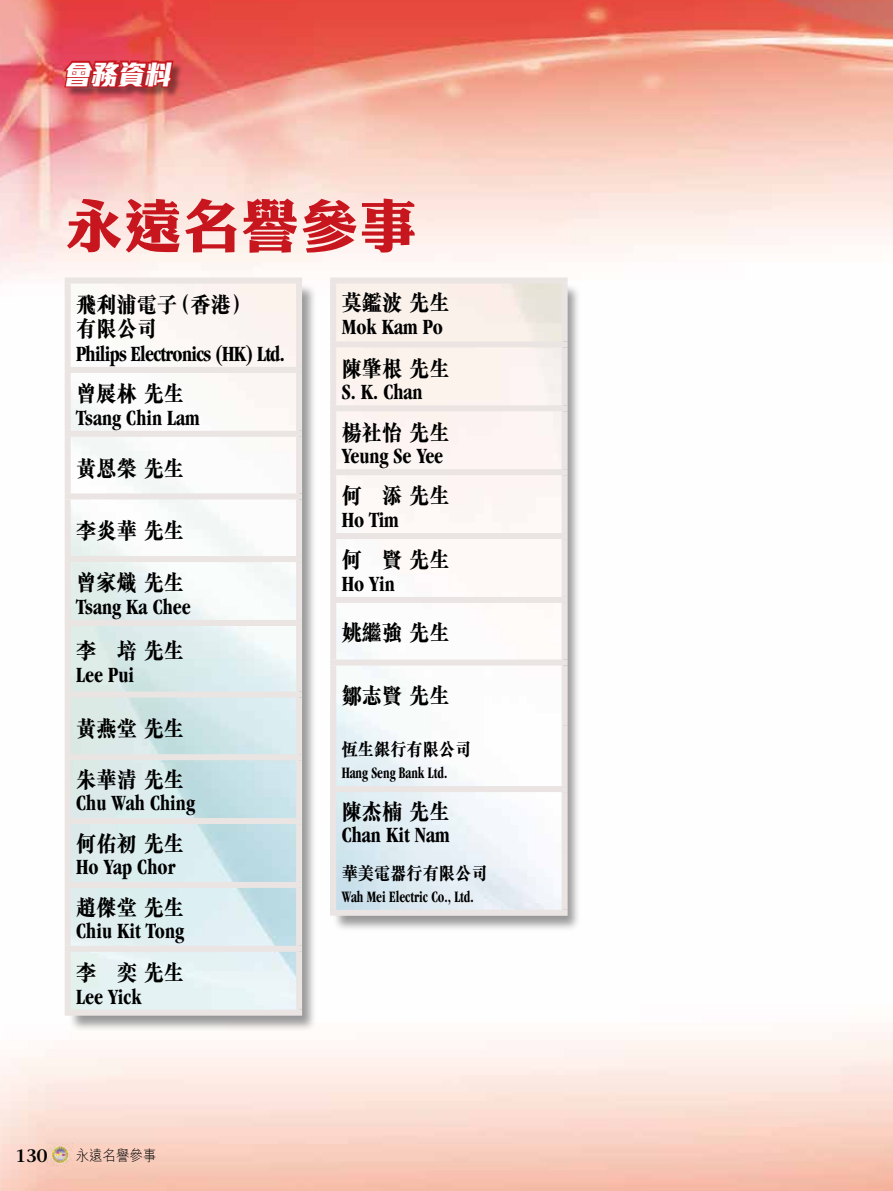
<style>
.page{position:relative;width:893px;height:1191px;background:#fff}
.page>*{position:absolute;margin:0;border:0;box-sizing:border-box;transform-origin:0 0}
.t1{font:900 60px "M Sung Gold HK";letter-spacing:-.02em;color:#c8161e}
.t2{font:italic 800 27px "M Stiff Hei HK";color:#fff}
.t3{font:700 condensed 22.5px "Garamond";color:#000;scale:.9 1}
.t4{font:800 22.5px/24px "M Sung HK";color:#000;scale:.9 1}
.t5{font:700 condensed 22.5px "Garamond";letter-spacing:-.035em;color:#000;scale:.9 1}
.t6{font:800 18px "M Sung HK";color:#000;scale:.9 1}
.t7{font:600 18px "Stone Serif";color:#000}
.t8{font:700 condensed 16.5px "Garamond";color:#000;scale:.8 1}
.t9{font:300 15px "M Hei HK";letter-spacing:-.01em;color:#000;scale:.9 1}
</style>
<div class="page">
<img style="left:0;top:0;width:893px;height:1191px">
<div style="left:65px;top:62px;width:118px;height:36px;background:#000;opacity:.4"></div>
<svg style="left:60px;top:59px;width:115px;height:31px;background:#c2242c"></svg>
<div style="left:69px;top:283px;width:249px;height:749px;background:#000;opacity:.4"></div>
<img style="left:71px;top:283px;width:225px;height:726px">
<div style="left:332px;top:283px;width:249px;height:649px;background:#000;opacity:.4"></div>
<img style="left:336px;top:283px;width:226px;height:626px">
<div style="left:65px;top:277px;width:237px;height:6px;background:#eae5e3"></div>
<div style="left:65px;top:283px;width:6px;height:84px;background:#eae5e3"></div>
<div style="left:296px;top:283px;width:6px;height:84px;background:#eae5e3"></div>
<div style="left:65px;top:367px;width:237px;height:6px;background:#eae5e3"></div>
<div style="left:65px;top:373px;width:6px;height:58px;background:#eae5e3"></div>
<div style="left:296px;top:373px;width:6px;height:58px;background:#eae5e3"></div>
<div style="left:65px;top:431px;width:237px;height:6px;background:#eae5e3"></div>
<div style="left:65px;top:437px;width:6px;height:56px;background:#eae5e3"></div>
<div style="left:296px;top:437px;width:6px;height:56px;background:#eae5e3"></div>
<div style="left:65px;top:493px;width:237px;height:6px;background:#eae5e3"></div>
<div style="left:65px;top:499px;width:6px;height:57px;background:#eae5e3"></div>
<div style="left:296px;top:499px;width:6px;height:57px;background:#eae5e3"></div>
<div style="left:65px;top:556px;width:237px;height:6px;background:#eae5e3"></div>
<div style="left:65px;top:562px;width:6px;height:58px;background:#eae5e3"></div>
<div style="left:296px;top:562px;width:6px;height:58px;background:#eae5e3"></div>
<div style="left:65px;top:620px;width:237px;height:6px;background:#eae5e3"></div>
<div style="left:65px;top:626px;width:6px;height:65px;background:#eae5e3"></div>
<div style="left:296px;top:626px;width:6px;height:65px;background:#eae5e3"></div>
<div style="left:65px;top:691px;width:237px;height:6px;background:#eae5e3"></div>
<div style="left:65px;top:697px;width:6px;height:57px;background:#eae5e3"></div>
<div style="left:296px;top:697px;width:6px;height:57px;background:#eae5e3"></div>
<div style="left:65px;top:754px;width:237px;height:6px;background:#eae5e3"></div>
<div style="left:65px;top:760px;width:6px;height:58px;background:#eae5e3"></div>
<div style="left:296px;top:760px;width:6px;height:58px;background:#eae5e3"></div>
<div style="left:65px;top:818px;width:237px;height:6px;background:#eae5e3"></div>
<div style="left:65px;top:824px;width:6px;height:58px;background:#eae5e3"></div>
<div style="left:296px;top:824px;width:6px;height:58px;background:#eae5e3"></div>
<div style="left:65px;top:882px;width:237px;height:6px;background:#eae5e3"></div>
<div style="left:65px;top:888px;width:6px;height:57px;background:#eae5e3"></div>
<div style="left:296px;top:888px;width:6px;height:57px;background:#eae5e3"></div>
<div style="left:65px;top:945px;width:237px;height:6px;background:#eae5e3"></div>
<div style="left:65px;top:951px;width:6px;height:58px;background:#eae5e3"></div>
<div style="left:296px;top:951px;width:6px;height:58px;background:#eae5e3"></div>
<div style="left:65px;top:1009px;width:237px;height:6px;background:#eae5e3"></div>
<div style="left:330px;top:277px;width:238px;height:6px;background:#eae5e3"></div>
<div style="left:330px;top:283px;width:6px;height:58px;background:#eae5e3"></div>
<div style="left:562px;top:283px;width:6px;height:58px;background:#eae5e3"></div>
<div style="left:330px;top:341px;width:238px;height:6px;background:#eae5e3"></div>
<div style="left:330px;top:347px;width:6px;height:58px;background:#eae5e3"></div>
<div style="left:562px;top:347px;width:6px;height:58px;background:#eae5e3"></div>
<div style="left:330px;top:405px;width:238px;height:6px;background:#eae5e3"></div>
<div style="left:330px;top:411px;width:6px;height:58px;background:#eae5e3"></div>
<div style="left:562px;top:411px;width:6px;height:58px;background:#eae5e3"></div>
<div style="left:330px;top:469px;width:238px;height:6px;background:#eae5e3"></div>
<div style="left:330px;top:475px;width:6px;height:58px;background:#eae5e3"></div>
<div style="left:562px;top:475px;width:6px;height:58px;background:#eae5e3"></div>
<div style="left:330px;top:533px;width:238px;height:6px;background:#eae5e3"></div>
<div style="left:330px;top:539px;width:6px;height:58px;background:#eae5e3"></div>
<div style="left:562px;top:539px;width:6px;height:58px;background:#eae5e3"></div>
<div style="left:330px;top:597px;width:238px;height:6px;background:#eae5e3"></div>
<div style="left:330px;top:603px;width:6px;height:56px;background:#eae5e3"></div>
<div style="left:562px;top:603px;width:6px;height:56px;background:#eae5e3"></div>
<div style="left:330px;top:659px;width:238px;height:6px;background:#eae5e3"></div>
<div style="left:330px;top:665px;width:6px;height:60px;background:#eae5e3"></div>
<div style="left:562px;top:665px;width:6px;height:60px;background:#eae5e3"></div>
<div style="left:330px;top:725px;width:6px;height:61px;background:#eae5e3"></div>
<div style="left:562px;top:725px;width:6px;height:61px;background:#eae5e3"></div>
<div style="left:330px;top:786px;width:238px;height:6px;background:#eae5e3"></div>
<div style="left:330px;top:792px;width:6px;height:61px;background:#eae5e3"></div>
<div style="left:562px;top:792px;width:6px;height:61px;background:#eae5e3"></div>
<div style="left:330px;top:853px;width:6px;height:56px;background:#eae5e3"></div>
<div style="left:562px;top:853px;width:6px;height:56px;background:#eae5e3"></div>
<div style="left:330px;top:909px;width:238px;height:6px;background:#eae5e3"></div>
<img style="left:48px;top:1143px;width:25px;height:23px">
<p class="t2" style="left:63px;top:56px;width:114px">會務資料</p>
<h1 class="t1" style="left:64px;top:197px;width:356px">永遠名譽參事</h1>
<p class="t4" style="left:76px;top:292px;width:196px">飛利浦電子（香港）有限公司</p>
<p class="t5" style="left:76px;top:341px;width:233px">Philips Electronics (HK) Ltd.</p>
<p class="t4" style="left:76px;top:381px;width:121px">曾展林 先生</p>
<p class="t3" style="left:76px;top:405px;width:139px">Tsang Chin Lam</p>
<p class="t4" style="left:76px;top:456px;width:121px">黃恩榮 先生</p>
<p class="t4" style="left:76px;top:519px;width:121px">李炎華 先生</p>
<p class="t4" style="left:76px;top:570px;width:121px">曾家熾 先生</p>
<p class="t3" style="left:76px;top:594px;width:129px">Tsang Ka Chee</p>
<p class="t4" style="left:76px;top:638px;width:121px">李　培 先生</p>
<p class="t3" style="left:76px;top:661px;width:66px">Lee Pui</p>
<p class="t4" style="left:76px;top:717px;width:121px">黃燕堂 先生</p>
<p class="t4" style="left:76px;top:767px;width:121px">朱華清 先生</p>
<p class="t3" style="left:76px;top:790px;width:134px">Chu Wah Ching</p>
<p class="t4" style="left:76px;top:831px;width:121px">何佑初 先生</p>
<p class="t3" style="left:76px;top:854px;width:112px">Ho Yap Chor</p>
<p class="t4" style="left:76px;top:895px;width:121px">趙傑堂 先生</p>
<p class="t3" style="left:76px;top:918px;width:122px">Chiu Kit Tong</p>
<p class="t4" style="left:76px;top:960px;width:121px">李 奕 先生</p>
<p class="t3" style="left:76px;top:983px;width:74px">Lee Yick</p>
<p class="t4" style="left:342px;top:291px;width:121px">莫鑑波 先生</p>
<p class="t3" style="left:342px;top:314px;width:114px">Mok Kam Po</p>
<p class="t4" style="left:342px;top:356px;width:121px">陳肇根 先生</p>
<p class="t3" style="left:342px;top:379px;width:91px">S. K. Chan</p>
<p class="t4" style="left:342px;top:420px;width:121px">楊社怡 先生</p>
<p class="t3" style="left:342px;top:443px;width:114px">Yeung Se Yee</p>
<p class="t4" style="left:342px;top:484px;width:121px">何　添 先生</p>
<p class="t3" style="left:342px;top:507px;width:65px">Ho Tim</p>
<p class="t4" style="left:342px;top:547px;width:121px">何　賢 先生</p>
<p class="t3" style="left:342px;top:571px;width:60px">Ho Yin</p>
<p class="t4" style="left:342px;top:620px;width:121px">姚繼強 先生</p>
<p class="t4" style="left:342px;top:683px;width:121px">鄒志賢 先生</p>
<p class="t6" style="left:342px;top:740px;width:145px">恆生銀行有限公司</p>
<p class="t8" style="left:342px;top:764px;width:133px">Hang Seng Bank Ltd.</p>
<p class="t4" style="left:342px;top:799px;width:121px">陳杰楠 先生</p>
<p class="t3" style="left:342px;top:822px;width:121px">Chan Kit Nam</p>
<p class="t6" style="left:342px;top:864px;width:163px">華美電器行有限公司</p>
<p class="t8" style="left:342px;top:887px;width:167px">Wah Mei Electric Co., Ltd.</p>
<p class="t7" style="left:15px;top:1145px;width:34px">130</p>
<p class="t9" style="left:76px;top:1147px;width:91px">永遠名譽參事</p>
</div>
